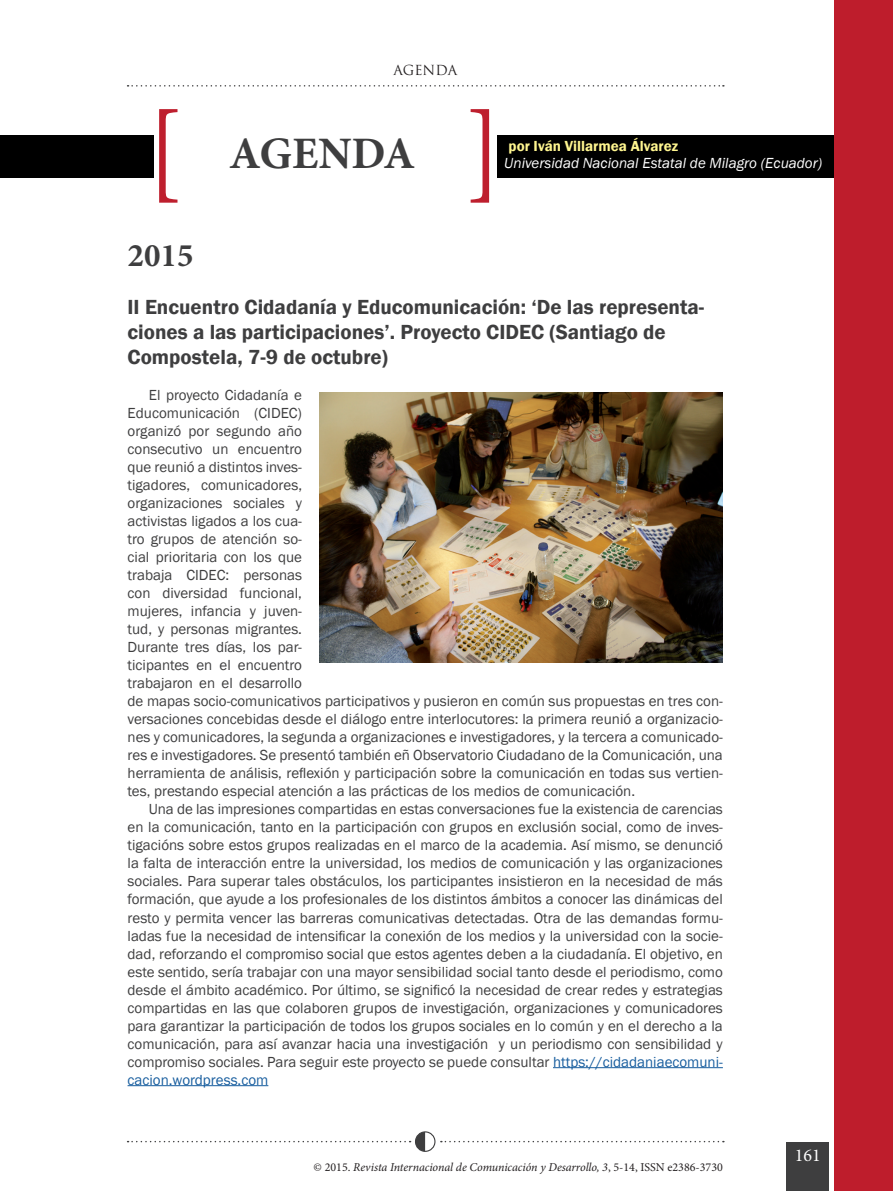
<style>
.page{position:relative;width:893px;height:1191px;background:#fff}
.page>*{position:absolute;margin:0;border:0;box-sizing:border-box;transform-origin:0 0}
.t1{font:108px "Minion Pro";color:#be1f2e}
.t2{font:700 45px "Minion Pro";color:#3e3e3f}
.t3{font:700 33px "Minion Pro";color:#3e3e3f}
.t4{font:600 21px/25.2px "Franklin Gothic";color:#3e3e3f}
.t5{font:18px "Minion Pro";color:#fff}
.t6{font:15px/18px "Franklin Gothic";color:#3e3e3f}
.t7{font:italic 15px "Franklin Gothic";color:#fff}
.t8{font:600 15px "Franklin Gothic";color:#fff690}
.t9{font:13.5px "Trajan Pro";color:#231f20}
.t10{font:italic 12px "Minion Pro";letter-spacing:-.005em;color:#231f20}
.s1{color:#175d9e}
.s2{font-style:normal}
</style>
<div class="page">
<div style="left:787px;top:1142px;width:42px;height:49px;background:#3e3e3f"></div>
<div style="left:415px;top:1131px;width:20px;height:20px;border:1px solid #3e3e3f;border-radius:50%"></div>
<svg style="left:128px;top:1131px;width:297px;height:20px"></svg>
<svg style="left:128px;top:85px;width:596px;height:2px"></svg>
<svg style="left:441px;top:1140px;width:283px;height:2px"></svg>
<div style="left:0;top:135px;width:153px;height:42px;background:#000"></div>
<hr style="left:553px;top:1067px;width:170px;height:1px;background:#175d9e">
<hr style="left:128px;top:1085px;width:140px;height:1px;background:#175d9e">
<div style="left:498px;top:135px;width:395px;height:42px;background:#000"></div>
<div style="left:835px;top:0;width:58px;height:1191px;background:#be1d2c"></div>
<img style="left:319px;top:393px;width:404px;height:269px">
<h1 class="t1" style="left:146px;top:78px;width:39px">[</h1>
<h3 class="t3" style="left:128px;top:232px;width:67px">2015</h3>
<p class="t9" style="left:393px;top:62px;width:65px">AGENDA</p>
<h2 class="t2" style="left:229px;top:122px;width:188px">AGENDA</h2>
<h1 class="t1" style="left:465px;top:78px;width:39px">]</h1>
<p class="t8" style="left:509px;top:136px;width:171px">por Iván Villarmea Álvarez</p>
<p class="t7" style="left:504px;top:154px;width:319px">Universidad Nacional Estatal de Milagro (Ecuador)</p>
<h3 class="t4" style="left:128px;top:294px;width:578px">II Encuentro Cidadanía y Educomunicación: ‘De las representa&shy;ciones a las participaciones’. Proyecto CIDEC (Santiago de<br>Compostela, 7-9 de octubre)</h3>
<p class="t6" style="left:128px;top:386px;width:597px;text-indent:21px">El proyecto Cidadanía e<br>Educomunicación (CIDEC)<br>organizó por segundo año<br>consecutivo un encuentro<br>que reunió a distintos inves-<br>tigadores, comunicadores,<br>organizaciones sociales y<br>activistas ligados a los cua-<br>tro grupos de atención so-<br>cial prioritaria con los que<br>trabaja CIDEC: personas<br>con diversidad funcional,<br>mujeres, infancia y juven-<br>tud, y personas migrantes.<br>Durante tres días, los par-<br>ticipantes en el encuentro<br>trabajaron en el desarrollo<br>de mapas socio-comunicativos participativos y pusieron en común sus propuestas en tres con&shy;versaciones concebidas desde el diálogo entre interlocutores: la primera reunió a organizacio&shy;nes y comunicadores, la segunda a organizaciones e investigadores, y la tercera a comunicado&shy;res e investigadores. Se presentó también eñ Observatorio Ciudadano de la Comunicación, una herramienta de análisis, reflexión y participación sobre la comunicación en todas sus vertien&shy;tes, prestando especial atención a las prácticas de los medios de comunicación.</p>
<p class="t6" style="left:128px;top:800px;width:597px;text-align:justify;text-indent:21px">Una de las impresiones compartidas en estas conversaciones fue la existencia de carencias en la comunicación, tanto en la participación con grupos en exclusión social, como de inves&shy;tigacións sobre estos grupos realizadas en el marco de la academia. Así mismo, se denunció la falta de interacción entre la universidad, los medios de comunicación y las organizaciones sociales. Para superar tales obstáculos, los participantes insistieron en la necesidad de más formación, que ayude a los profesionales de los distintos ámbitos a conocer las dinámicas del resto y permita vencer las barreras comunicativas detectadas. Otra de las demandas formu&shy;ladas fue la necesidad de intensificar la conexión de los medios y la universidad con la socie&shy;dad, reforzando el compromiso social que estos agentes deben a la ciudadanía. El objetivo, en este sentido, sería trabajar con una mayor sensibilidad social tanto desde el periodismo, como desde el ámbito académico. Por último, se significó la necesidad de crear redes y estrategias compartidas en las que colaboren grupos de investigación, organizaciones y comunicadores para garantizar la participación de todos los grupos sociales en lo común y en el derecho a la comunicación, para así avanzar hacia una investigación y un periodismo con sensibilidad y compromiso sociales. Para seguir este proyecto se puede consultar <span class="s1">https://cidadaniaecomuni&shy;cacion.wordpress.com</span></p>
<p class="t10" style="left:314px;top:1159px;width:411px"><span class="s2">© 2015.</span> Revista Internacional de Comunicación y Desarrollo, 3<span class="s2">, 5-14, ISSN e2386-3730</span></p>
<p class="t5" style="left:795px;top:1143px;width:27px">161</p>
</div>
